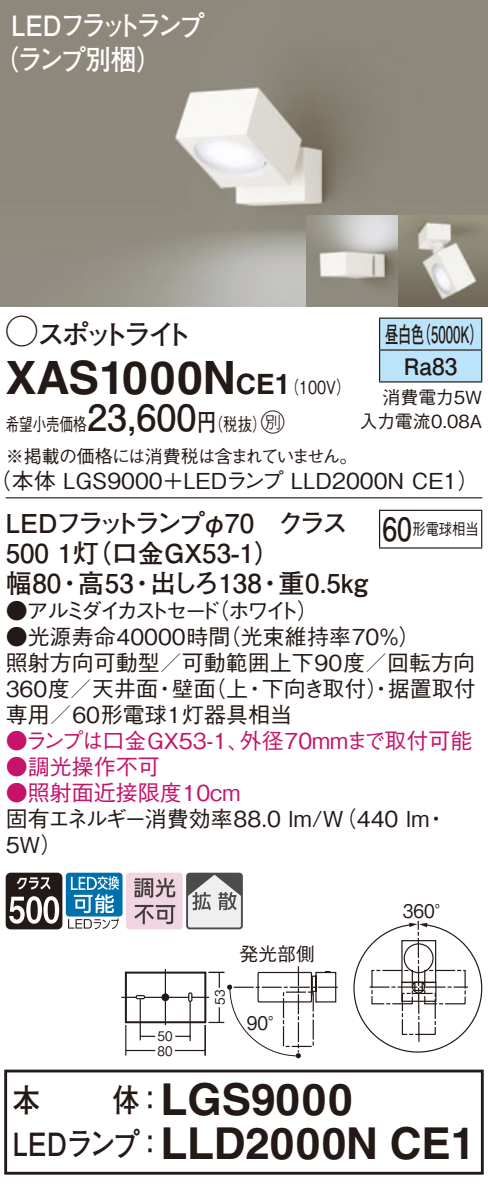
<style>
.page{position:relative;width:488px;height:1186px;background:#fff}
.page>*{position:absolute;margin:0;border:0;box-sizing:border-box;transform-origin:0 0}
.t1{font:700 46px "Helvetica LT Std";color:#231916}
.t2{font:700 44px "Helvetica LT Std";color:#231916}
.t3{font:700 36px "Futo Go B101 Pro";color:#231916}
.t4{font:700 32px "Futo Go B101 Pro";letter-spacing:-.02em;color:#231916;scale:.85 1}
.t5{font:700 32px "Futo Go B101 Pro";letter-spacing:-.02em;color:#231916;scale:.83 1}
.t6{font:700 28px/34px "Futo Go B101 Pro";letter-spacing:-.12em;color:#fff;scale:.9 1}
.t7{font:700 28px "Futo Go B101 Pro";letter-spacing:-.195em;color:#231916}
.t8{font:700 28px "Helvetica LT Std";color:#231916}
.t9{font:700 26px "Futo Go B101 Pro";color:#231916}
.t10{font:700 26px "Futo Go B101 Pro";letter-spacing:-.145em;color:#231916}
.t11{font:24px "Ford Classification 1";color:#231916}
.t12{font:700 22.8px/32px "Futo Go B101 Pro";color:#231916;scale:.58 1}
.t13{font:500 22px/26px "Gothic BBB Pro";color:#231916}
.t14{font:500 22px "Gothic BBB Pro";color:#c5126b}
.t15{font:500 22px/26px "Gothic BBB Pro";letter-spacing:-.135em;color:#231916}
.t16{font:18.8px "Gothic BBB Pro Medium 90 pv RKSJ H";color:#231916;scale:.9 1}
.t17{font:18.8px "Gothic BBB Pro Medium 90 pv RKSJ H";color:#231916}
.t18{font:500 18px/31.6px "Gothic BBB Pro";letter-spacing:-.04em;color:#231916;scale:.75 1}
.t19{font:500 18px/24px "Gothic BBB Pro";color:#231916;text-align:right}
.t20{font:500 18px "Gothic BBB Pro";color:#231916;scale:.8 1}
.t21{font:500 16px "Gothic BBB Pro";color:#231916;scale:.83 1}
.t22{font:13.2px/15.2px "Gothic BBB Pro Medium 90 pv RKSJ H";color:#231916;scale:.9 1}
.s1{font-family:"Ford Classification 1";font-weight:400;font-size:32px}
.s2{font-size:46px}
.s3{font-family:"Helvetica LT Std";font-weight:700;font-size:28px}
.s4{font-family:"Gothic BBB Pro";font-weight:500;font-size:18px}
.s5{font-family:"Futo Go B101 Pro";font-weight:700;font-size:24px}
</style>
<div class="page">
<img style="left:0;top:0;width:488px;height:306px">
<img style="left:306px;top:215px;width:182px;height:91px">
<div style="left:380px;top:319px;width:101px;height:62px;background:#bbe3f9"></div>
<hr style="left:379px;top:317px;width:103px;height:2px;background:#231916">
<hr style="left:379px;top:319px;width:1px;height:30px;background:#231916">
<hr style="left:481px;top:319px;width:1px;height:30px;background:#231916">
<hr style="left:379px;top:349px;width:103px;height:2px;background:#231916">
<hr style="left:379px;top:351px;width:1px;height:30px;background:#231916">
<hr style="left:481px;top:351px;width:1px;height:30px;background:#231916">
<hr style="left:379px;top:381px;width:103px;height:2px;background:#231916">
<hr style="left:6px;top:497px;width:476px;height:1px;background:#231916">
<hr style="left:379px;top:511px;width:1px;height:36px;background:#231916">
<hr style="left:379px;top:510px;width:103px;height:1px;background:#231916">
<hr style="left:481px;top:511px;width:1px;height:36px;background:#231916">
<hr style="left:379px;top:547px;width:103px;height:2px;background:#231916">
<svg style="left:6px;top:872px;width:56px;height:57px"></svg>
<div style="left:66px;top:872px;width:56px;height:44px;background:#0070ac;border-radius:3px"></div>
<svg style="left:68px;top:872px;width:414px;height:186px"></svg>
<div style="left:186px;top:872px;width:57px;height:57px;border:2px solid #4d4a4a;border-radius:3px"></div>
<div style="left:4px;top:1069px;width:479px;height:105px;border:3px solid #231916"></div>
<p class="t6" style="left:-7px;top:5px;width:236px;text-indent:18px">LEDフラットランプ（ランプ別梱(</p>
<p class="t7" style="left:6px;top:312px;width:188px"><span class="s1">A</span>スポットライト</p>
<p class="t12" style="left:417px;top:315px;width:115px">（5000 (K</p>
<p class="t12" style="left:403px;top:315px;width:94px;text-indent:-19px">昼白色<br>Ra83</p>
<p class="t19" style="left:359px;top:383px;width:124px">消費電力5W<br>入力電流0.08A</p>
<h1 class="t1" style="left:6px;top:349px;width:198px">XAS1000</h1>
<p class="t8" style="left:203px;top:367px;width:74px"><span class="s2">N</span>CE</p>
<p class="t20" style="left:275px;top:372px;width:96px">（<span class="s3">1</span> 100 (V</p>
<h3 class="t3" style="left:87px;top:389px;width:111px">23,600</h3>
<p class="t11" style="left:252px;top:410px;width:34px">C<span class="s4">）</span></p>
<p class="t20" style="left:197px;top:410px;width:70px">（<span class="s5">円</span>税抜</p>
<p class="t18" style="left:6px;top:406px;width:470px">希望小売価格<br>※掲載の価格には消費税は含まれていません。</p>
<p class="t13" style="left:-10px;top:465px;width:491px">（本体 LGS9000＋LEDランプ LLD2000N CE1(</p>
<p class="t10" style="left:6px;top:502px;width:343px">LEDフラットランプφ70　クラス</p>
<p class="t9" style="left:6px;top:532px;width:276px">500 （灯1 口金GX53-1(</p>
<p class="t9" style="left:278px;top:562px;width:91px">重0.5kg</p>
<p class="t9" style="left:6px;top:562px;width:57px">幅80</p>
<p class="t9" style="left:78px;top:562px;width:57px">高53</p>
<p class="t9" style="left:150px;top:562px;width:113px">出しろ138</p>
<p class="t9" style="left:57px;top:562px;width:27px">・</p>
<p class="t9" style="left:129px;top:562px;width:27px">・</p>
<p class="t9" style="left:257px;top:562px;width:27px">・</p>
<h3 class="t5" style="left:382px;top:504px;width:37px">60</h3>
<p class="t21" style="left:412px;top:516px;width:81px">形電球相当</p>
<p class="t13" style="left:207px;top:595px;width:113px">（ホワイト(</p>
<p class="t15" style="left:219px;top:595px;width:203px;text-indent:-213px">●アルミダイカストセード<br>（光束維持率70％(</p>
<p class="t13" style="left:6px;top:621px;width:226px">●光源寿命40000時間</p>
<p class="t13" style="left:6px;top:647px;width:471px">照射方向可動型／可動範囲上下90度／回転方向</p>
<p class="t13" style="left:388px;top:673px;width:89px">据置取付</p>
<p class="t13" style="left:204px;top:673px;width:45px">（上</p>
<p class="t13" style="left:262px;top:673px;width:132px">下向き取付）・</p>
<p class="t13" style="left:6px;top:673px;width:288px">360度／天井面<br>専用／60形電球1灯器具相当</p>
<p class="t14" style="left:240px;top:723px;width:234px">外径70mmまで取付可能</p>
<p class="t13" style="left:172px;top:673px;width:45px">壁面</p>
<p class="t13" style="left:154px;top:673px;width:23px">・</p>
<p class="t13" style="left:244px;top:673px;width:23px">・</p>
<p class="t14" style="left:6px;top:723px;width:245px">●ランプは口金GX53-1、</p>
<p class="t14" style="left:6px;top:749px;width:156px">●調光操作不可</p>
<p class="t14" style="left:6px;top:775px;width:236px">●照射面近接限度10cm</p>
<p class="t13" style="left:6px;top:803px;width:425px">固有エネルギー消費効率88.0 lm （W/ 440 lm<br>5W(</p>
<p class="t13" style="left:425px;top:803px;width:23px">・</p>
<h3 class="t4" style="left:13px;top:1074px;width:34px">本</h3>
<p class="t22" style="left:157px;top:1026px;width:18px">50<br>80</p>
<p class="t22" style="left:210px;top:1005px;width:18px;rotate:-90deg">53</p>
<p class="t17" style="left:239px;top:938px;width:77px">発光部側</p>
<p class="t16" style="left:247px;top:1008px;width:44px">90°</p>
<h3 class="t4" style="left:113px;top:1074px;width:62px">体：</h3>
<h2 class="t2" style="left:160px;top:1072px;width:193px">LGS9000</h2>
<p class="t16" style="left:402px;top:895px;width:56px">360°</p>
<h3 class="t4" style="left:13px;top:1118px;width:179px">LEDランプ：</h3>
<h2 class="t2" style="left:160px;top:1116px;width:316px">LLD2000N CE1</h2>
</div>
